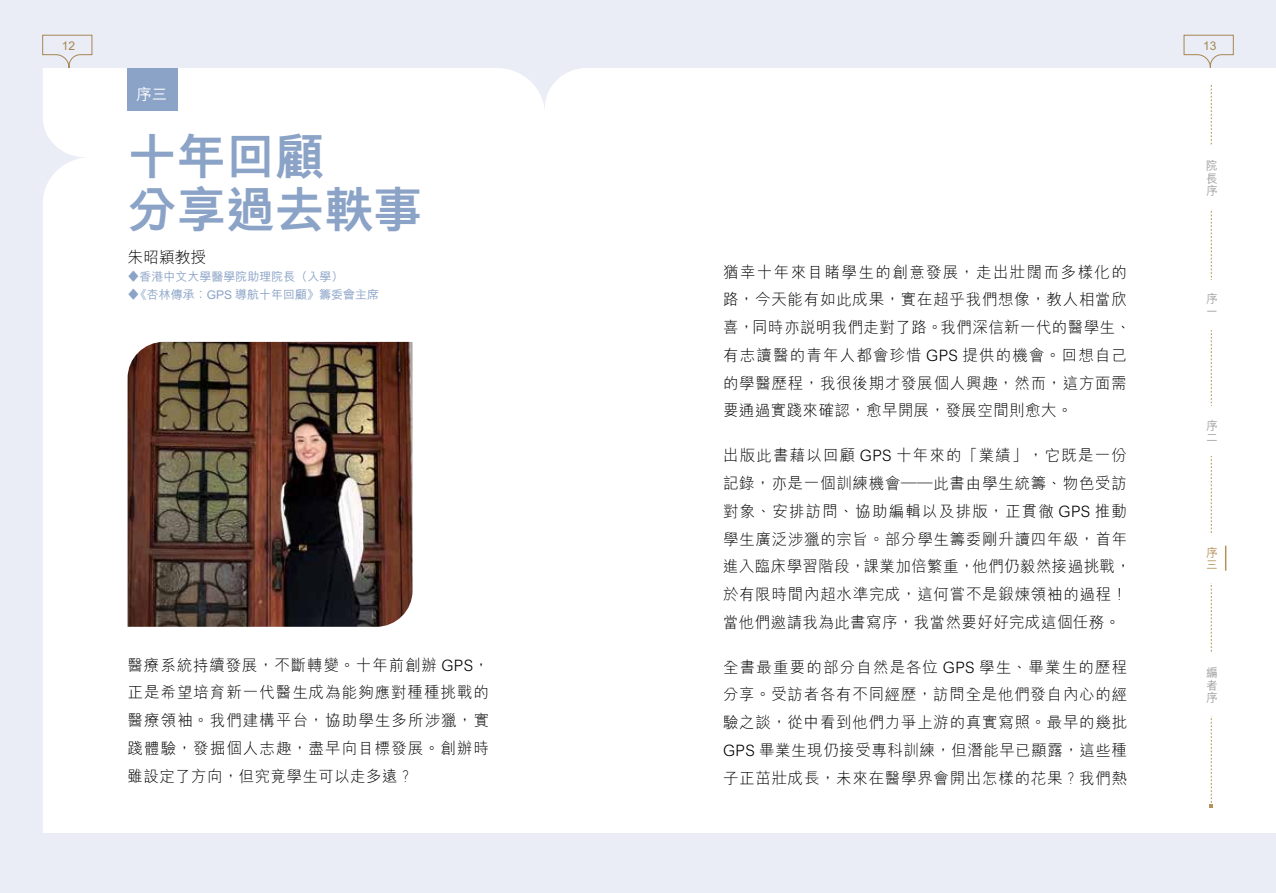
<style>
.page{position:relative;width:1276px;height:893px;background:#eaedf5}
.page>*{position:absolute;margin:0;border:0;box-sizing:border-box;transform-origin:0 0}
.t1{font:800 49.05px/52.7px "M Hei HK";color:#8ba3c7}
.t2{font:300 15.75px/27.8px "M Hei HK";letter-spacing:.05em;color:#000;text-align:justify}
.t3{font:500 15.75px "M Hei HK";color:#fff}
.t4{font:500 12px "M Hei HK";color:#8ba3c7}
.t5{font:500 12px/12.3px "M Hei HK";color:#9fa0a0;text-align:justify}
.t6{font:500 12px/12.3px "M Hei HK";color:#b49158}
</style>
<div class="page">
<div style="left:43px;top:68px;width:1233px;height:765px;background:#fff"></div>
<div style="left:128px;top:68px;width:50px;height:42px;background:#8ba3c7"></div>
<img style="left:128px;top:342px;width:284px;height:285px">
<p class="t6" style="left:62px;top:39px;width:15px">12</p>
<p class="t3" style="left:136px;top:83px;width:33px">序三</p>
<h1 class="t1" style="left:128px;top:130px;width:296px">十年回顧<br>分享過去軼事</h1>
<p class="t2" style="left:128px;top:243px;width:80px">朱昭穎教授</p>
<p class="t4" style="left:128px;top:268px;width:217px">◆香港中文大學醫學院助理院長（入學）</p>
<p class="t4" style="left:128px;top:286px;width:253px">◆《杏林傳承︰GPS 導航十年回顧》籌委會主席</p>
<p class="t2" style="left:128px;top:650px;width:363px">醫療系統持續發展，不斷轉變。十年前創辦 GPS，正是希望培育新一代醫生成為能夠應對種種挑戰的醫療領袖。我們建構平台，協助學生多所涉獵，實踐體驗，發掘個人志趣，盡早向目標發展。創辦時雖設定了方向，但究竟學生可以走多遠？</p>
<p class="t2" style="left:723px;top:257px;width:409px;text-align:left">猶幸十年來目睹學生的創意發展，走出壯闊而多樣化的路，今天能有如此成果，實在超乎我們想像，教人相當欣喜，同時亦說明我們走對了路。我們深信新一代的醫學生、有志讀醫的青年人都會珍惜 GPS 提供的機會。回想自己的學醫歷程，我很後期才發展個人興趣，然而，這方面需要通過實踐來確認，愈早開展，發展空間則愈大。</p>
<p class="t2" style="left:723px;top:441px;width:409px;text-align:left">出版此書藉以回顧 GPS 十年來的「業績」，它既是一份記錄，亦是一個訓練機會——此書由學生統籌、物色受訪對象、安排訪問、協助編輯以及排版，正貫徹 GPS 推動學生廣泛涉獵的宗旨。部分學生籌委剛升讀四年級，首年進入臨床學習階段，課業加倍繁重，他們仍毅然接過挑戰，於有限時間內超水準完成，這何嘗不是鍛煉領袖的過程！當他們邀請我為此書寫序，我當然要好好完成這個任務。</p>
<p class="t2" style="left:723px;top:652px;width:406px">全書最重要的部分自然是各位 GPS 學生、畢業生的歷程分享。受訪者各有不同經歷，訪問全是他們發自內心的經驗之談，從中看到他們力爭上游的真實寫照。最早的幾批GPS 畢業生現仍接受專科訓練，但潛能早已顯露，這些種子正茁壯成長，未來在醫學界會開出怎樣的花果？我們熱</p>
<p class="t6" style="left:1203px;top:39px;width:15px">13</p>
<p class="t5" style="left:1206px;top:159px;width:12px">院長序</p>
<p class="t5" style="left:1206px;top:292px;width:12px">序一</p>
<p class="t5" style="left:1206px;top:418px;width:12px">序二</p>
<p class="t6" style="left:1206px;top:545px;width:12px">序三</p>
<p class="t5" style="left:1206px;top:666px;width:12px">編者序</p>
</div>
